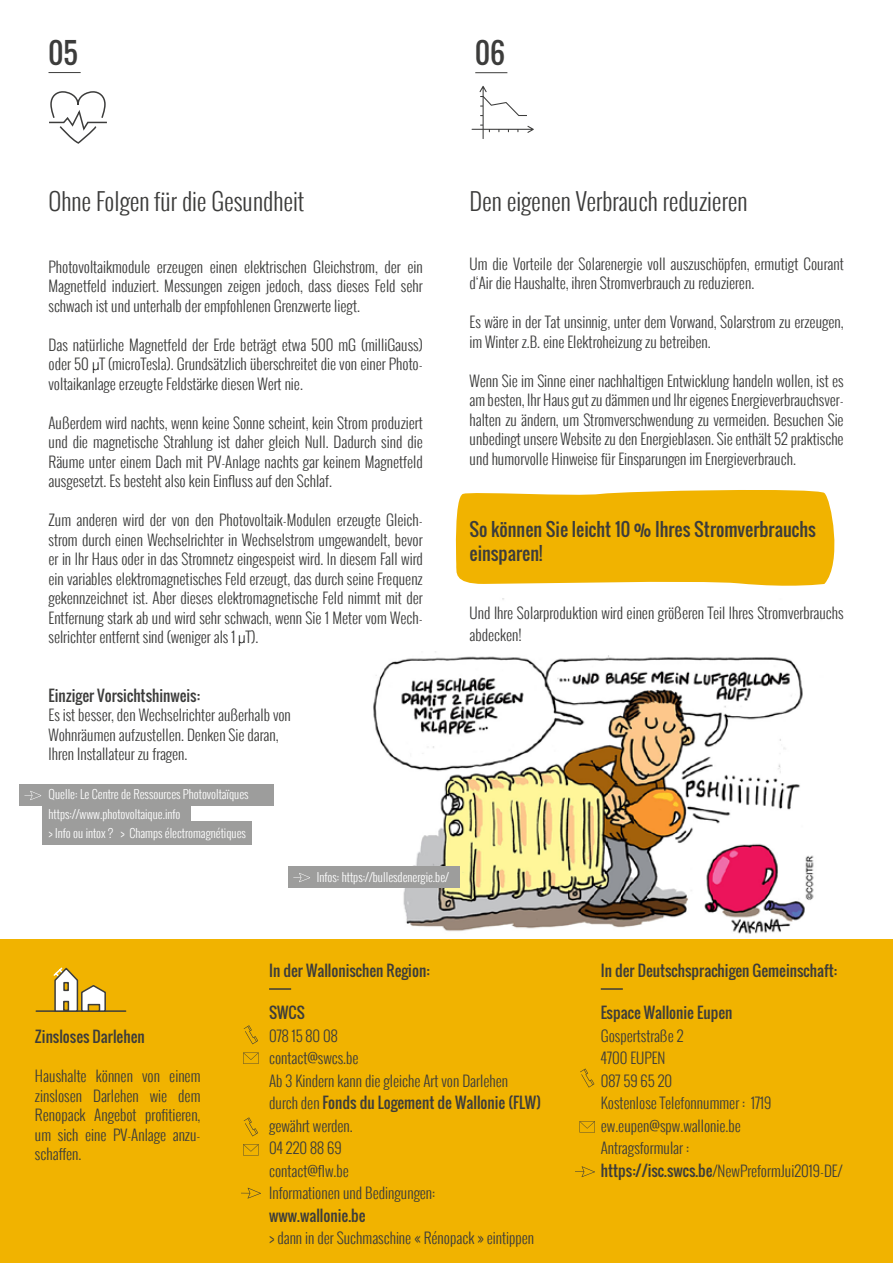
<style>
.page{position:relative;width:893px;height:1263px;background:#fff}
.page>*{position:absolute;margin:0;border:0;box-sizing:border-box;transform-origin:0 0}
.t1{font:28.2px "Oswald";color:#3c3c3b}
.t2{font:300 24px "Oswald";color:#3c3c3b}
.t3{font:18px/24px "Oswald";color:#3c3c3b}
.t4{font:300 15px/19.5px "Oswald";color:#3c3c3b;text-align:justify}
.t5{font:15px "Oswald";color:#3c3c3b}
.t6{font:300 12px/19.5px "Oswald";color:#fff}
.s1{font-family:"Helvetica";color:#000}
.s2{font-weight:400}
</style>
<div class="page">
<div style="left:42px;top:799px;width:149px;height:25px;background:#9d9d9c"></div>
<div style="left:42px;top:821px;width:210px;height:24px;background:#9d9d9c"></div>
<div style="left:19px;top:784px;width:254px;height:22px;background:#9d9d9c"></div>
<svg style="left:24px;top:791px;width:18px;height:9px"></svg>
<img style="left:373px;top:598px;width:441px;height:336px">
<svg style="left:455px;top:490px;width:380px;height:96px;background:#f1b710"></svg>
<hr style="left:49px;top:72px;width:32px;height:1px;background:#3c3c3b">
<hr style="left:475px;top:72px;width:32px;height:1px;background:#3c3c3b">
<div style="left:0;top:939px;width:893px;height:324px;background:#f1b300"></div>
<hr style="left:601px;top:988px;width:22px;height:2px;background:#3c3c3b">
<hr style="left:269px;top:988px;width:22px;height:2px;background:#3c3c3b">
<svg style="left:241px;top:1188px;width:20px;height:10px"></svg>
<svg style="left:575px;top:1166px;width:20px;height:11px"></svg>
<svg style="left:243px;top:1052px;width:16px;height:12px"></svg>
<svg style="left:579px;top:1121px;width:16px;height:11px"></svg>
<svg style="left:243px;top:1144px;width:16px;height:11px"></svg>
<svg style="left:244px;top:1025px;width:14px;height:19px"></svg>
<svg style="left:580px;top:1068px;width:14px;height:19px"></svg>
<svg style="left:244px;top:1117px;width:14px;height:19px"></svg>
<hr style="left:36px;top:1010px;width:90px;height:2px;background:#3d3d3b">
<svg style="left:52px;top:967px;width:55px;height:45px"></svg>
<svg style="left:63px;top:1001px;width:6px;height:10px"></svg>
<svg style="left:63px;top:982px;width:6px;height:9px"></svg>
<svg style="left:88px;top:1004px;width:12px;height:8px"></svg>
<svg style="left:49px;top:91px;width:58px;height:53px"></svg>
<svg style="left:472px;top:86px;width:62px;height:53px"></svg>
<div style="left:288px;top:866px;width:171px;height:22px;background:#9d9d9c"></div>
<svg style="left:293px;top:873px;width:17px;height:9px"></svg>
<h1 class="t1" style="left:49px;top:32px;width:31px">05</h1>
<h1 class="t1" style="left:475px;top:32px;width:31px">06</h1>
<h2 class="t2" style="left:49px;top:184px;width:257px">Ohne Folgen für die Gesundheit</h2>
<p class="t4" style="left:49px;top:257px;width:376px">Photovoltaikmodule erzeugen einen elektrischen Gleichstrom, der ein Magnetfeld induziert. Messungen zeigen jedoch, dass dieses Feld sehr schwach ist und unterhalb der empfohlenen Grenzwerte liegt.</p>
<p class="t4" style="left:49px;top:335px;width:376px">Das natürliche Magnetfeld der Erde beträgt etwa 500 mG (milliGauss) oder 50 <span class="s1">μ</span>T (microTesla). Grundsätzlich überschreitet die von einer Photo&shy;voltaikanlage erzeugte Feldstärke diesen Wert nie.</p>
<p class="t4" style="left:49px;top:413px;width:376px">Außerdem wird nachts, wenn keine Sonne scheint, kein Strom produziert und die magnetische Strahlung ist daher gleich Null. Dadurch sind die Räume unter einem Dach mit PV-Anlage nachts gar keinem Magnetfeld ausgesetzt. Es besteht also kein Einfluss auf den Schlaf.</p>
<p class="t4" style="left:49px;top:510px;width:376px">Zum anderen wird der von den Photovoltaik-Modulen erzeugte Gleich&shy;strom durch einen Wechselrichter in Wechselstrom umgewandelt, bevor er in Ihr Haus oder in das Stromnetz eingespeist wird. In diesem Fall wird ein variables elektromagnetisches Feld erzeugt, das durch seine Frequenz gekennzeichnet ist. Aber dieses elektromagnetische Feld nimmt mit der Entfernung stark ab und wird sehr schwach, wenn Sie 1 Meter vom Wech&shy;selrichter entfernt sind (weniger als 1 <span class="s1">μ</span>T).</p>
<p class="t5" style="left:49px;top:684px;width:153px">Einziger Vorsichtshinweis:</p>
<p class="t4" style="left:49px;top:705px;width:244px;text-align:left">Es ist besser, den Wechselrichter außerhalb von<br>Wohnräumen aufzustellen. Denken Sie daran,<br>Ihren Installateur zu fragen.</p>
<p class="t6" style="left:49px;top:785px;width:202px">Quelle: Le Centre de Ressources Photovoltaïques https://www.photovoltaique.info<br>&gt; Info ou intox ? &gt; Champs électromagnétiques</p>
<p class="t6" style="left:317px;top:868px;width:134px">Infos: https://bullesdenergie.be/</p>
<h2 class="t2" style="left:469px;top:184px;width:279px">Den eigenen Verbrauch reduzieren</h2>
<p class="t4" style="left:469px;top:254px;width:376px">Um die Vorteile der Solarenergie voll auszuschöpfen, ermutigt Courant d‘Air die Haushalte, ihren Stromverbrauch zu reduzieren.</p>
<p class="t4" style="left:469px;top:312px;width:376px">Es wäre in der Tat unsinnig, unter dem Vorwand, Solarstrom zu erzeugen, im Winter z.B. eine Elektroheizung zu betreiben.</p>
<p class="t4" style="left:469px;top:371px;width:376px">Wenn Sie im Sinne einer nachhaltigen Entwicklung handeln wollen, ist es am besten, Ihr Haus gut zu dämmen und Ihr eigenes Energieverbrauchsver&shy;halten zu ändern, um Stromverschwendung zu vermeiden. Besuchen Sie unbedingt unsere Website zu den Energieblasen. Sie enthält 52 praktische und humorvolle Hinweise für Einsparungen im Energieverbrauch.</p>
<p class="t3" style="left:469px;top:517px;width:348px">So können Sie leicht 10 % Ihres Stromverbrauchs einsparen!</p>
<p class="t4" style="left:469px;top:602px;width:376px;line-height:21.6px">Und Ihre Solarproduktion wird einen größeren Teil Ihres Stromverbrauchs abdecken!</p>
<p class="t5" style="left:35px;top:1025px;width:111px">Zinsloses Darlehen</p>
<p class="t4" style="left:35px;top:1066px;width:167px">Haushalte können von einem zinslosen Darlehen wie dem Renopack Angebot profitieren, um sich eine PV-Anlage anzu&shy;schaffen.</p>
<p class="t5" style="left:269px;top:959px;width:162px">In der Wallonischen Region:</p>
<p class="t5" style="left:269px;top:1001px;width:37px">SWCS</p>
<p class="t4" style="left:269px;top:1024px;width:273px;line-height:22.5px;text-align:left">078 15 80 08<br>contact@swcs.be<br>Ab 3 Kindern kann die gleiche Art von Darlehen<br>durch den <span class="s2">Fonds du Logement de Wallonie (FLW) </span>gewährt werden.<br>04 220 88 69<br>contact@flw.be<br>Informationen und Bedingungen:</p>
<p class="t5" style="left:269px;top:1204px;width:98px">www.wallonie.be</p>
<p class="t4" style="left:269px;top:1228px;width:267px">&gt; dann in der Suchmaschine « Rénopack » eintippen</p>
<p class="t5" style="left:601px;top:959px;width:238px">In der Deutschsprachigen Gemeinschaft:</p>
<p class="t5" style="left:601px;top:1001px;width:133px">Espace Wallonie Eupen</p>
<p class="t4" style="left:601px;top:1024px;width:243px;line-height:22.5px;text-align:left">Gospertstraße 2<br>4700 EUPEN<br>087 59 65 20<br>Kostenlose Telefonnummer : 1719 ew.eupen@spw.wallonie.be<br>Antragsformular : <span class="s2">https://isc.swcs.be</span>/NewPreformJui2019-DE/</p>
</div>
